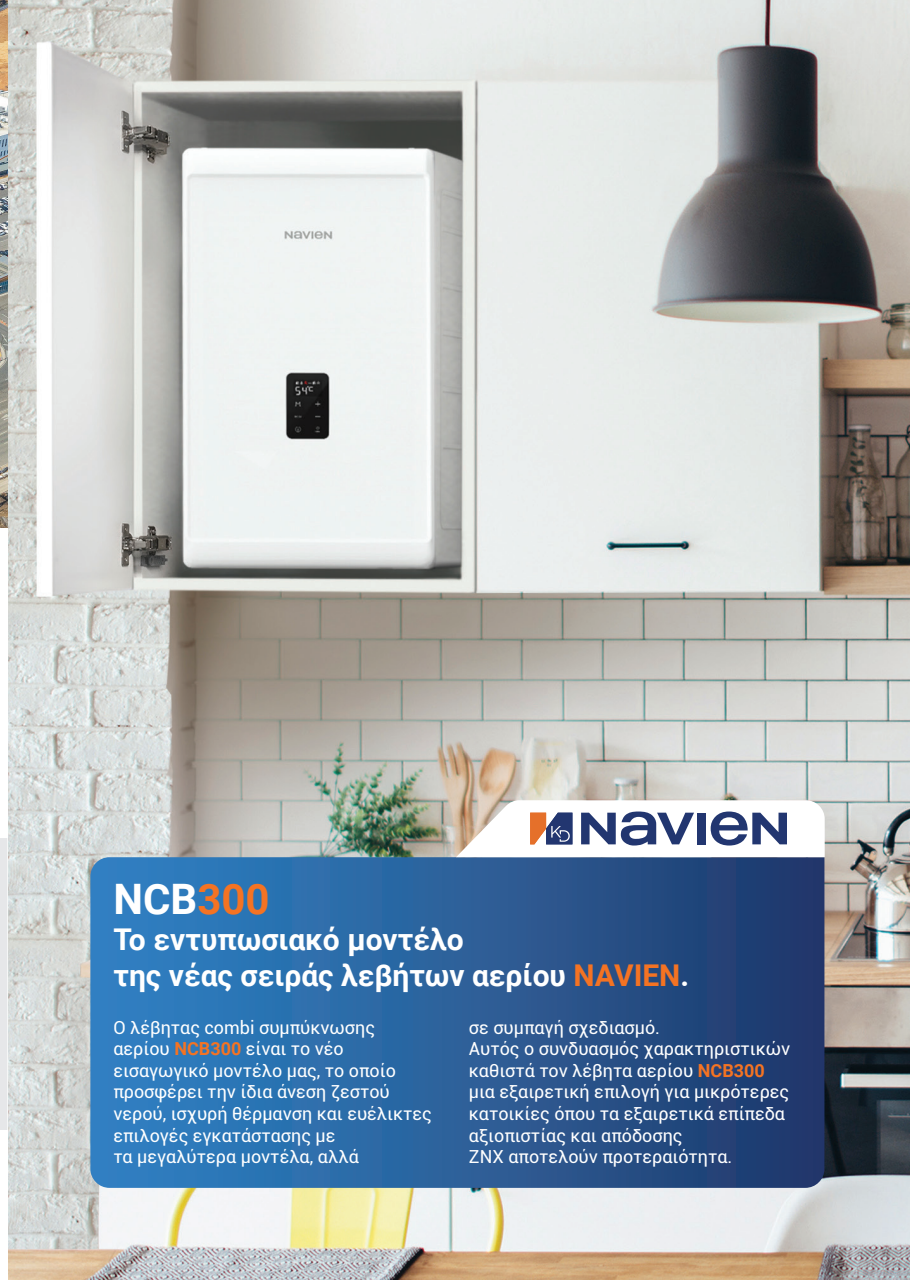
<style>
.page{position:relative;width:910px;height:1280px;background:#fff}
.page>*{position:absolute;margin:0;border:0;box-sizing:border-box;transform-origin:0 0}
.t1{font:700 42px "Roboto";color:#fff}
.t2{font:700 30px/36px "Roboto";color:#fff}
.t3{font:18px/21.6px "Roboto";color:#fff}
.s1{color:#f47323}
.s2{font-weight:700;color:#f47323}
</style>
<div class="page">
<img style="left:9px;top:0;width:901px;height:1280px">
<svg style="left:90px;top:857px;width:734px;height:331px"></svg>
<div style="left:0;top:838px;width:7px;height:292px;background:#e6e7e9"></div>
<img style="left:0;top:0;width:7px;height:528px">
<svg style="left:456px;top:800px;width:369px;height:57px"></svg>
<h1 class="t1" style="left:113px;top:869px;width:158px">NCB<span class="s1">300</span></h1>
<h2 class="t2" style="left:113px;top:920px;width:577px">Το εντυπωσιακό μοντέλο<br>της νέας σειράς λεβήτων αερίου <span class="s1">NAVIEN</span>.</h2>
<p class="t3" style="left:113px;top:1016px;width:320px">Ο λέβητας combi συμπύκνωσης αερίου <span class="s2">NCB300</span> είναι το νέο εισαγωγικό μοντέλο μας, το οποίο προσφέρει την ίδια άνεση ζεστού νερού, ισχυρή θέρμανση και ευέλικτες επιλογές εγκατάστασης με<br>τα μεγαλύτερα μοντέλα, αλλά</p>
<p class="t3" style="left:469px;top:1016px;width:323px">σε συμπαγή σχεδιασμό.<br>Αυτός ο συνδυασμός χαρακτηριστικών καθιστά τον λέβητα αερίου <span class="s2">NCB300 </span>μια εξαιρετική επιλογή για μικρότερες κατοικίες όπου τα εξαιρετικά επίπεδα αξιοπιστίας και απόδοσης<br>ΖΝΧ αποτελούν προτεραιότητα.</p>
</div>
